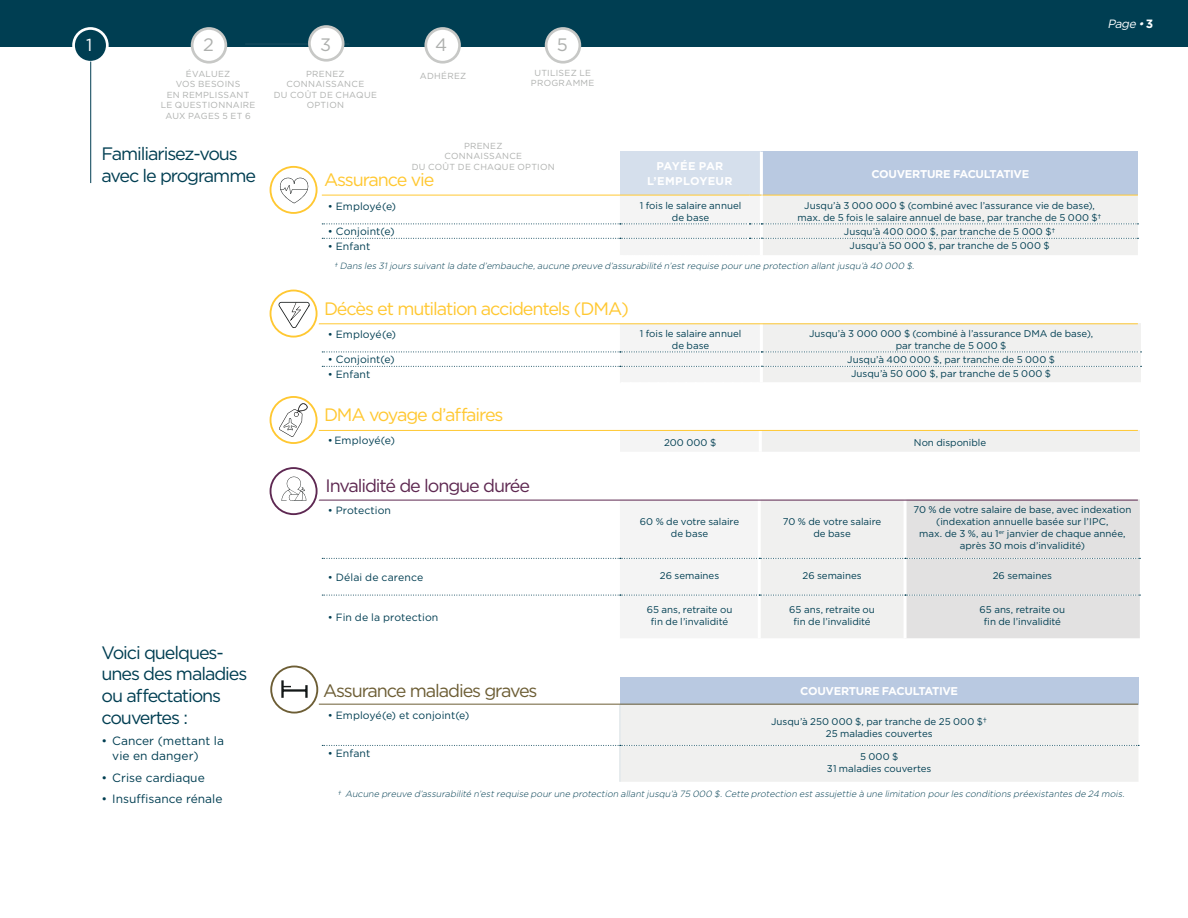
<style>
.page{position:relative;width:1188px;height:918px;background:#fff}
.page>*{position:absolute;margin:0;border:0;box-sizing:border-box;transform-origin:0 0}
.t1{font:18px/21.6px "Gotham";letter-spacing:-.06em;color:#003e52}
.t2{font:18px "Gotham";letter-spacing:-.06em;color:#ffc832}
.t3{font:18px "Gotham";letter-spacing:-.06em;color:#5e2851}
.t4{font:18px "Gotham";letter-spacing:-.06em;color:#6d5e35}
.t5{font:18px "Gotham";color:#aeb0ae}
.t6{font:17.4px "Gotham";color:#fff}
.t7{font:12px/15px "Gotham";color:#003e52}
.t8{font:italic 12px "Gotham";color:#fcfeff}
.t9{font:700 11.25px "Gotham";letter-spacing:-.03em;color:#fff}
.t10{font:700 11.25px/15px "Gotham";letter-spacing:.025em;color:#fff;text-align:center}
.t11{font:10.5px "Gotham";letter-spacing:.01em;color:#003e52}
.t12{font:9.75px/12px "Gotham";color:#003e52;text-align:center}
.t13{font:italic 300 9px "Gotham";color:#003e52}
.t14{font:8.7px/10.5px "Gotham";letter-spacing:.03em;color:#aeb0ae;text-align:center}
.s1{font-weight:700;font-style:normal}
.s2{font-size:10.5px}
</style>
<div class="page">
<div style="left:620px;top:677px;width:519px;height:28px;background:#b9c9e1"></div>
<svg style="left:322px;top:705px;width:817px;height:77px"></svg>
<div style="left:0;top:0;width:1188px;height:46px;background:#003e52"></div>
<hr style="left:245px;top:44px;width:104px;height:1px;background:#738592">
<div style="left:74px;top:28px;width:33px;height:34px;background:#003e52;border-radius:50%"></div>
<div style="left:72px;top:27px;width:37px;height:37px;border:3px solid #fff;border-radius:50%"></div>
<div style="left:192px;top:28px;width:34px;height:34px;background:#fff;border-radius:50%"></div>
<div style="left:191px;top:27px;width:36px;height:37px;border:3px solid #c7c8c6;border-radius:50%"></div>
<div style="left:309px;top:27px;width:34px;height:33px;background:#fff;border-radius:50%"></div>
<div style="left:308px;top:25px;width:36px;height:37px;border:3px solid #c7c8c6;border-radius:50%"></div>
<div style="left:426px;top:28px;width:34px;height:34px;background:#fff;border-radius:50%"></div>
<div style="left:424px;top:27px;width:37px;height:37px;border:3px solid #c7c8c6;border-radius:50%"></div>
<div style="left:546px;top:28px;width:34px;height:34px;background:#fff;border-radius:50%"></div>
<div style="left:545px;top:27px;width:36px;height:37px;border:3px solid #c7c8c6;border-radius:50%"></div>
<hr style="left:90px;top:62px;width:1px;height:121px;background:#003e52">
<div style="left:620px;top:152px;width:141px;height:43px;background:#d5dfec"></div>
<div style="left:761px;top:152px;width:377px;height:43px;background:#b9c9e1"></div>
<hr style="left:760px;top:152px;width:3px;height:43px;background:#fff">
<svg style="left:322px;top:195px;width:817px;height:60px"></svg>
<svg style="left:322px;top:323px;width:820px;height:59px"></svg>
<svg style="left:322px;top:499px;width:818px;height:139px"></svg>
<div style="left:620px;top:430px;width:140px;height:22px;background:#f4f4f4"></div>
<div style="left:760px;top:430px;width:380px;height:22px;background:#f0f0ef"></div>
<hr style="left:759px;top:430px;width:3px;height:22px;background:#fff">
<hr style="left:319px;top:323px;width:819px;height:1px;background:#ffc832">
<hr style="left:316px;top:500px;width:822px;height:1px;background:#5e2851">
<hr style="left:319px;top:430px;width:819px;height:1px;background:#ffc832">
<hr style="left:319px;top:704px;width:819px;height:1px;background:#6d5e35">
<svg style="left:269px;top:165px;width:49px;height:50px"></svg>
<div style="left:267px;top:163px;width:54px;height:54px;border:4px solid #fff;border-radius:50%"></div>
<div style="left:271px;top:167px;width:46px;height:46px;background:#fff;border-radius:50%"></div>
<div style="left:270px;top:166px;width:48px;height:48px;border:2px solid #ffc832;border-radius:50%"></div>
<svg style="left:280px;top:177px;width:29px;height:26px"></svg>
<svg style="left:269px;top:395px;width:49px;height:50px"></svg>
<div style="left:267px;top:393px;width:54px;height:54px;border:4px solid #fff;border-radius:50%"></div>
<svg style="left:271px;top:397px;width:46px;height:46px"></svg>
<div style="left:270px;top:396px;width:48px;height:48px;border:2px solid #ffc832;border-radius:50%"></div>
<svg style="left:279px;top:403px;width:29px;height:34px"></svg>
<svg style="left:269px;top:289px;width:49px;height:49px"></svg>
<div style="left:267px;top:287px;width:54px;height:54px;border:4px solid #fff;border-radius:50%"></div>
<svg style="left:271px;top:291px;width:46px;height:46px"></svg>
<div style="left:270px;top:290px;width:48px;height:48px;border:2px solid #ffc832;border-radius:50%"></div>
<svg style="left:278px;top:302px;width:32px;height:26px"></svg>
<svg style="left:267px;top:464px;width:54px;height:54px"></svg>
<div style="left:271px;top:468px;width:46px;height:46px;background:#fff;border-radius:50%"></div>
<div style="left:270px;top:467px;width:48px;height:48px;border:2px solid #5e2852;border-radius:50%"></div>
<svg style="left:282px;top:476px;width:24px;height:25px"></svg>
<svg style="left:267px;top:663px;width:54px;height:54px"></svg>
<div style="left:271px;top:666px;width:46px;height:47px;background:#fff;border-radius:50%"></div>
<div style="left:270px;top:666px;width:48px;height:48px;border:2px solid #6d5e35;border-radius:50%"></div>
<svg style="left:281px;top:680px;width:27px;height:18px"></svg>
<h2 class="t6" style="left:86px;top:34px;width:8px">1</h2>
<h1 class="t5" style="left:203px;top:33px;width:12px">2</h1>
<h1 class="t5" style="left:320px;top:33px;width:13px">3</h1>
<h1 class="t5" style="left:435px;top:33px;width:14px">4</h1>
<h1 class="t5" style="left:557px;top:33px;width:13px">5</h1>
<p class="t14" style="left:161px;top:68px;width:96px">ÉVALUEZ<br>VOS BESOINS<br>EN REMPLISSANT<br>LE QUESTIONNAIRE<br>AUX PAGES 5 ET 6</p>
<p class="t14" style="left:274px;top:68px;width:105px">PRENEZ<br>CONNAISSANCE<br>DU COÛT DE CHAQUE<br>OPTION</p>
<p class="t14" style="left:420px;top:70px;width:48px">ADHÉREZ</p>
<p class="t14" style="left:531px;top:67px;width:65px">UTILISEZ LE<br>PROGRAMME</p>
<h1 class="t1" style="left:102px;top:143px;width:156px">Familiarisez-vous avec le programme</h1>
<p class="t14" style="left:412px;top:140px;width:145px">PRENEZ<br>CONNAISSANCE<br>DU COÛT DE CHAQUE OPTION</p>
<h1 class="t2" style="left:324px;top:168px;width:112px">Assurance vie</h1>
<p class="t10" style="left:647px;top:159px;width:87px">PAYÉE PAR<br>L’EMPLOYEUR</p>
<p class="t9" style="left:872px;top:167px;width:159px">COUVERTURE FACULTATIVE</p>
<p class="t8" style="left:1107px;top:16px;width:47px">Page•<span class="s1">3</span></p>
<p class="t11" style="left:328px;top:199px;width:70px">• Employé(e)</p>
<p class="t12" style="left:640px;top:199px;width:103px">1 fois le salaire annuel de base</p>
<p class="t12" style="left:798px;top:199px;width:305px">Jusqu’à 3 000 000 $ (combiné avec l’assurance vie de base), max. de 5 fois le salaire annuel de base , par tranche de 5 000 $†</p>
<p class="t11" style="left:328px;top:225px;width:68px">• Conjoint(e)</p>
<p class="t12" style="left:844px;top:225px;width:213px">Jusqu’à 400 000 $, par tranche de 5 000 $†</p>
<p class="t11" style="left:328px;top:239px;width:44px">• Enfant</p>
<p class="t12" style="left:850px;top:240px;width:202px">Jusqu’à 50 000 $, par tranche de 5 000 $</p>
<p class="t13" style="left:334px;top:260px;width:584px">†Dansles31jourssuivantla date d’embauche,aucune preuve d’assurabilité n’estrequise pourune protection allantjusqu’à 40 000 $.</p>
<h1 class="t2" style="left:324px;top:297px;width:307px">Décès et mutilation accidentels (DMA)</h1>
<p class="t11" style="left:328px;top:327px;width:70px">• Employé(e)</p>
<p class="t12" style="left:640px;top:327px;width:103px">1 fois le salaire annuel de base</p>
<p class="t12" style="left:809px;top:327px;width:286px">Jusqu’à 3 000 000 $ (combiné à l’assurance DMA de base), par tranche de 5 000 $</p>
<p class="t11" style="left:328px;top:353px;width:68px">• Conjoint(e)</p>
<p class="t12" style="left:847px;top:353px;width:209px">Jusqu’à 400 000 $, par tranche de 5 000 $</p>
<p class="t11" style="left:328px;top:367px;width:44px">• Enfant</p>
<p class="t12" style="left:851px;top:368px;width:202px">Jusqu’à 50 000 $, par tranche de 5 000 $</p>
<h1 class="t2" style="left:324px;top:404px;width:181px">DMA voyage d’affaires</h1>
<p class="t11" style="left:328px;top:434px;width:69px">• Employé(e)</p>
<p class="t12" style="left:664px;top:436px;width:54px">200 000 $</p>
<p class="t12" style="left:914px;top:436px;width:74px">Non disponible</p>
<h1 class="t1" style="left:102px;top:641px;width:147px">Voici quelques&shy;unes des maladies ou affectations couvertes :</h1>
<p class="t7" style="left:112px;top:733px;width:113px;text-indent:-11px">• Cancer (mettant la vie en danger)</p>
<p class="t7" style="left:102px;top:770px;width:105px">• Crise cardiaque</p>
<p class="t7" style="left:102px;top:791px;width:123px">• Insuffisance rénale</p>
<h1 class="t3" style="left:326px;top:475px;width:206px">Invalidité de longue durée</h1>
<p class="t11" style="left:328px;top:503px;width:65px">• Protection</p>
<p class="t12" style="left:640px;top:516px;width:101px">60 % de votre salaire de base</p>
<p class="t12" style="left:783px;top:516px;width:100px">70 % de votre salaire de base</p>
<p class="t12" style="left:913px;top:504px;width:220px">70 % de votre salaire de base, avec indexation (indexation annuelle basée sur l’IPC,<br>max. de 3 %, au 1<sup>er</sup> janvier de chaque année, après 30 mois d’invalidité)</p>
<p class="t11" style="left:328px;top:570px;width:97px">• Délai de carence</p>
<p class="t12" style="left:660px;top:570px;width:61px">26 semaines</p>
<p class="t12" style="left:803px;top:570px;width:61px">26 semaines</p>
<p class="t12" style="left:993px;top:570px;width:61px">26 semaines</p>
<p class="t11" style="left:328px;top:610px;width:112px">• Fin de la protection</p>
<p class="t12" style="left:647px;top:604px;width:87px">65 ans, retraite ou fin de l’invalidité</p>
<p class="t12" style="left:789px;top:604px;width:87px">65 ans, retraite ou fin de l’invalidité</p>
<p class="t12" style="left:980px;top:604px;width:87px">65 ans, retraite ou fin de l’invalidité</p>
<h1 class="t4" style="left:323px;top:679px;width:216px">Assurance maladies graves</h1>
<p class="t11" style="left:328px;top:709px;width:143px">• Employé(e) et conjoint(e)</p>
<p class="t9" style="left:800px;top:685px;width:159px">COUVERTURE FACULTATIVE</p>
<p class="t12" style="left:771px;top:715px;width:218px">Jusqu’à 250 000 $, par tranche de 25 000 $<span class="s2">†<br></span>25 maladies couvertes</p>
<p class="t11" style="left:328px;top:746px;width:44px">• Enfant</p>
<p class="t12" style="left:827px;top:750px;width:106px">5 000 $<br>31 maladies couvertes</p>
<p class="t13" style="left:337px;top:788px;width:791px">† Aucune preuve d’assurabilité n’estrequise pourune protection allantjusqu’à 75 000 $.Cette protection estassujettie à une limitation pourlesconditionspréexistantesde 24 mois.</p>
</div>
